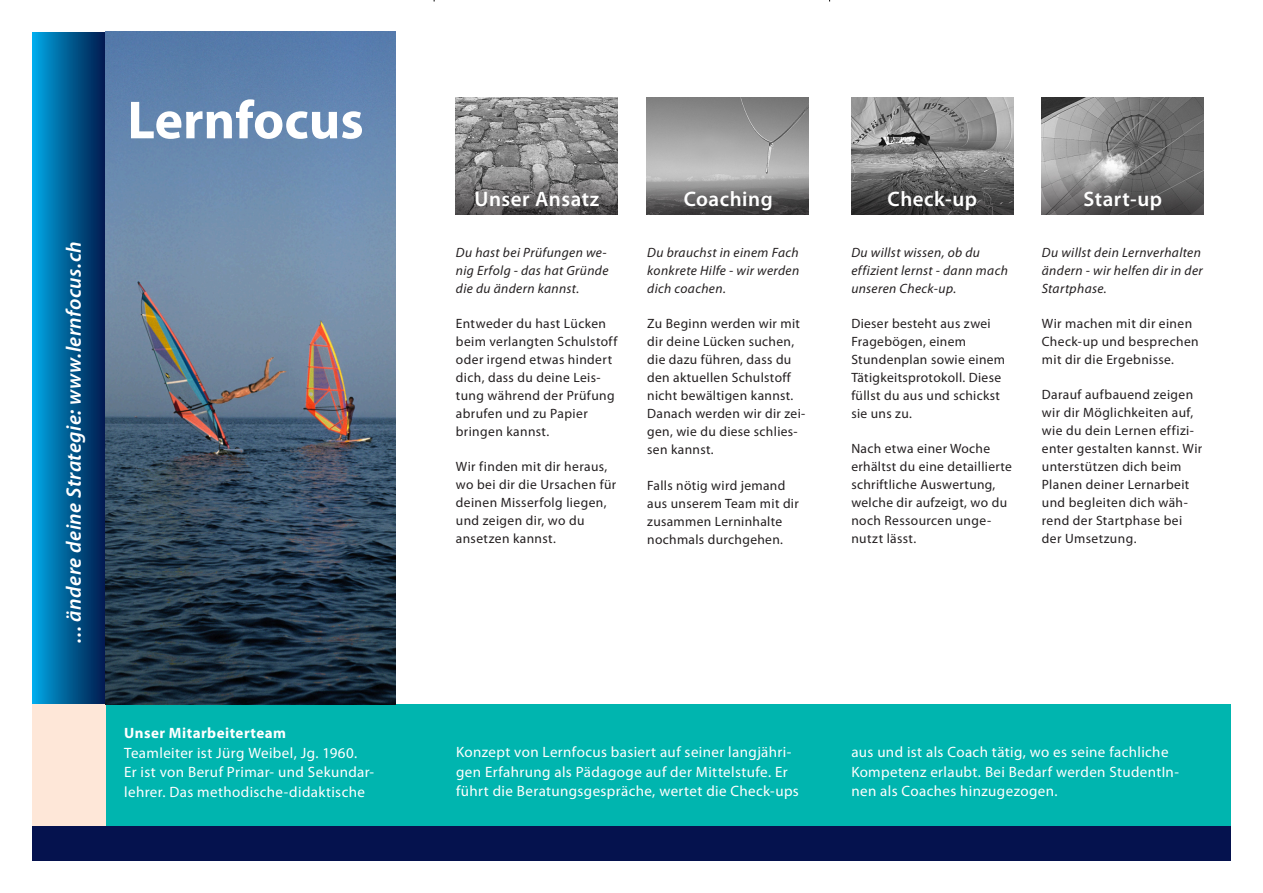
<style>
.page{position:relative;width:1263px;height:893px;background:#fff}
.page>*{position:absolute;margin:0;border:0;box-sizing:border-box;transform-origin:0 0}
.Dokumenttitel{font:700 54px "Myriad Pro";color:#fff}
.Tagline{font:italic 600 21px "Myriad Pro";letter-spacing:.02em;color:#fff}
.Überschrift_1{font:600 21px "Myriad Pro";letter-spacing:.025em;color:#fff}
.Marginalie_-_Übersch{font:15px/19.5px "Myriad Pro";letter-spacing:.025em;color:#fff}
.Marginalie_-_Übersch-2{font:700 15px "Myriad Pro";letter-spacing:.03em;color:#fff}
.Textkörper{font:13.5px/18px "Myriad Pro";letter-spacing:.025em;color:#231f20}
.Textkörper-2{font:italic 13.5px/18px "Myriad Pro";letter-spacing:.025em;color:#231f20}
</style>
<div class="page">
<div style="left:32px;top:32px;width:74px;height:673px;background:linear-gradient(to right,#00a8e5,#01184b)"></div>
<div style="left:32px;top:704px;width:74px;height:126px;background:#fee7d8"></div>
<div style="left:106px;top:705px;width:1124px;height:125px;background:#00b5af"></div>
<div style="left:32px;top:826px;width:1198px;height:35px;background:#05124e"></div>
<img style="left:106px;top:32px;width:289px;height:673px">
<img style="left:456px;top:98px;width:162px;height:116px">
<img style="left:1042px;top:98px;width:162px;height:116px">
<img style="left:851px;top:98px;width:162px;height:116px">
<img style="left:646px;top:98px;width:162px;height:116px">
<p class="Dokumenttitel" style="left:127px;top:85px;width:238px">Lernfocus</p>
<p class="Tagline" style="left:60px;top:643px;width:403px;rotate:-90deg">... ändere deine Strategie: www.lernfocus.ch</p>
<p class="Marginalie_-_Übersch-2" style="left:124px;top:724px;width:163px">Unser Mitarbeiterteam</p>
<p class="Marginalie_-_Übersch" style="left:124px;top:743px;width:234px">Teamleiter ist Jürg Weibel, Jg. 1960.</p>
<p class="Marginalie_-_Übersch" style="left:124px;top:762px;width:252px">Er ist von Beruf Primar- und Sekundar&shy;lehrer. Das methodische-didaktische</p>
<p class="Überschrift_1" style="left:475px;top:186px;width:126px">Unser Ansatz</p>
<p class="Textkörper-2" style="left:456px;top:244px;width:154px">Du hast bei Prüfungen we&shy;nig Erfolg - das hat Gründe die du ändern kannst.</p>
<p class="Textkörper" style="left:456px;top:314px;width:163px">Entweder du hast Lücken beim verlangten Schulstoff oder irgend etwas hindert dich, dass du deine Leis&shy;tung während der Prüfung abrufen und zu Papier bringen kannst.</p>
<p class="Textkörper" style="left:456px;top:457px;width:162px">Wir finden mit dir heraus, wo bei dir die Ursachen für deinen Misserfolg liegen, und zeigen dir, wo du ansetzen kannst.</p>
<p class="Überschrift_1" style="left:684px;top:186px;width:91px">Coaching</p>
<p class="Textkörper-2" style="left:647px;top:244px;width:154px;text-align:justify">Du brauchst in einem Fach konkrete Hilfe - wir werden dich coachen.</p>
<p class="Textkörper" style="left:647px;top:314px;width:154px">Zu Beginn werden wir mit dir deine Lücken suchen, die dazu führen, dass du den aktuellen Schulstoff nicht bewältigen kannst.</p>
<p class="Textkörper" style="left:647px;top:404px;width:160px">Danach werden wir dir zei&shy;gen, wie du diese schlies&shy;sen kannst.</p>
<p class="Textkörper" style="left:647px;top:476px;width:153px">Falls nötig wird jemand aus unserem Team mit dir zusammen Lerninhalte nochmals durchgehen.</p>
<p class="Überschrift_1" style="left:887px;top:186px;width:91px">Check-up</p>
<p class="Textkörper-2" style="left:851px;top:244px;width:158px">Du willst wissen, ob du effizient lernst - dann mach unseren Check-up.</p>
<p class="Textkörper" style="left:851px;top:314px;width:155px">Dieser besteht aus zwei<br>Fragebögen, einem<br>Stundenplan sowie einem<br>Tätigkeitsprotokoll. Diese füllst du aus und schickst sie uns zu.</p>
<p class="Textkörper" style="left:851px;top:439px;width:162px">Nach etwa einer Woche erhältst du eine detaillierte schriftliche Auswertung, welche dir aufzeigt, wo du noch Ressourcen unge&shy;nutzt lässt.</p>
<p class="Überschrift_1" style="left:1083px;top:186px;width:80px">Start-up</p>
<p class="Textkörper-2" style="left:1042px;top:244px;width:163px">Du willst dein Lernverhalten ändern - wir helfen dir in der<br>Startphase.</p>
<p class="Textkörper" style="left:1042px;top:314px;width:158px">Wir machen mit dir einen<br>Check-up und besprechen mit dir die Ergebnisse.</p>
<p class="Textkörper" style="left:1042px;top:385px;width:162px">Darauf aufbauend zeigen wir dir Möglichkeiten auf, wie du dein Lernen effizi&shy;enter gestalten kannst. Wir unterstützen dich beim<br>Planen deiner Lernarbeit und begleiten dich wäh&shy;rend der Startphase bei der Umsetzung.</p>
<p class="Marginalie_-_Übersch" style="left:456px;top:742px;width:344px">Konzept von Lernfocus basiert auf seiner langjähri&shy;gen Erfahrung als Pädagoge auf der Mittelstufe. Er führt die Beratungsgespräche, wertet die Check-ups</p>
<p class="Marginalie_-_Übersch" style="left:851px;top:742px;width:329px">aus und ist als Coach tätig, wo es seine fachliche<br>Kompetenz erlaubt. Bei Bedarf werden StudentIn&shy;nen als Coaches hinzugezogen.</p>
</div>
